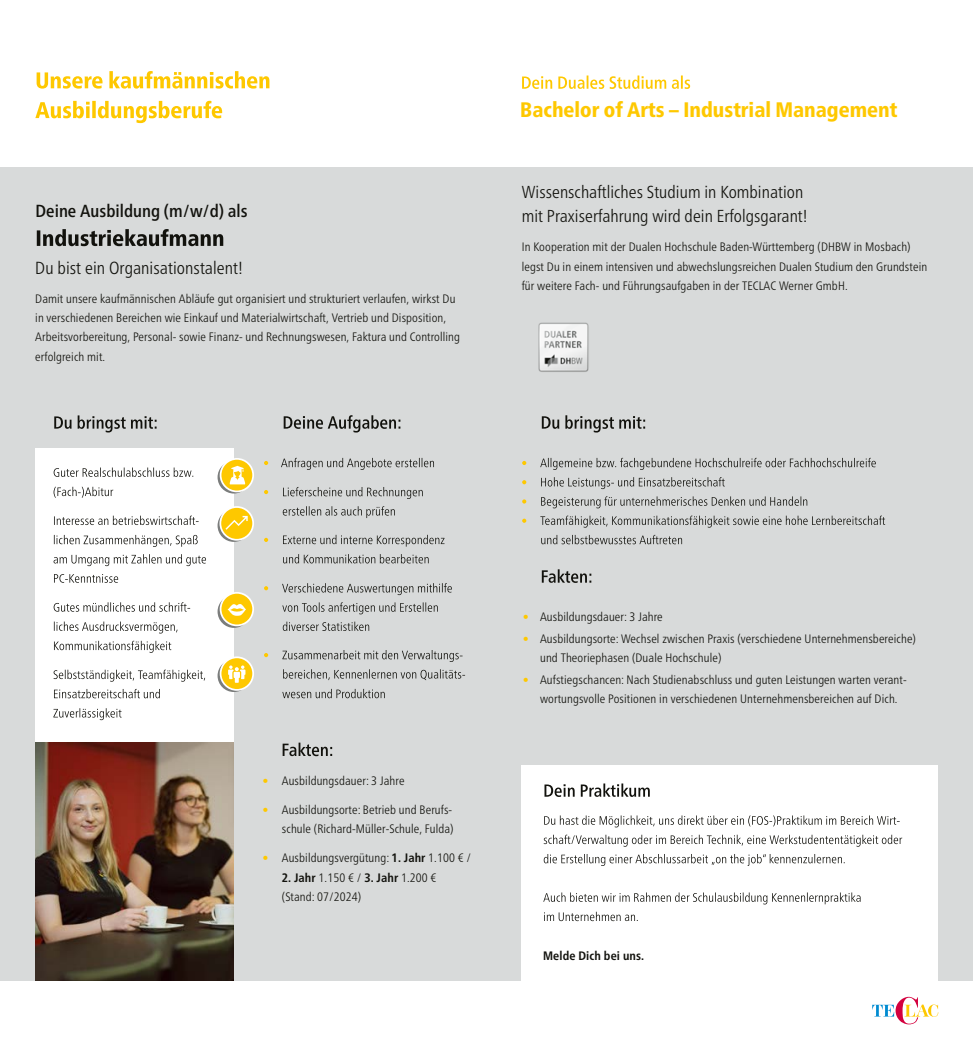
<style>
.page{position:relative;width:973px;height:1042px;background:#fff}
.page>*{position:absolute;margin:0;border:0;box-sizing:border-box;transform-origin:0 0}
.t1{font:800 condensed 21px "Frutiger Neue LT Pro";color:#fec800}
.t2{font:300 condensed 17.5px "Frutiger Neue LT Pro";letter-spacing:.005em;color:#12120d}
.Azubi_Namen_grau_Copy{font:500 condensed 17.5px "Frutiger Neue LT Pro";color:#12120d}
.t3{font:300 condensed 17.32px/24.3px "Frutiger Neue LT Pro";letter-spacing:.005em;color:#12120d}
.P_Copy{font:300 condensed 12.25px/19.2px "Frutiger Neue LT Pro";letter-spacing:.01em;color:#12120d}
.P_Copy_bold{font:700 condensed 12.25px "Frutiger Neue LT Pro";letter-spacing:.01em;color:#12120d}
.s1{color:#fec800}
.s2{font-weight:700}
</style>
<div class="page">
<svg style="left:872px;top:997px;width:66px;height:27px"></svg>
<div style="left:0;top:167px;width:972px;height:813px;background:#d8dada"></div>
<svg style="left:37px;top:229px;width:186px;height:17px"></svg>
<svg style="left:35px;top:101px;width:187px;height:22px"></svg>
<svg style="left:37px;top:71px;width:232px;height:18px"></svg>
<div style="left:35px;top:448px;width:199px;height:306px;background:#fff"></div>
<img style="left:35px;top:742px;width:199px;height:238px">
<svg style="left:54px;top:415px;width:102px;height:17px"></svg>
<svg style="left:53px;top:708px;width:69px;height:12px"></svg>
<svg style="left:54px;top:689px;width:106px;height:9px"></svg>
<svg style="left:54px;top:669px;width:151px;height:12px"></svg>
<svg style="left:54px;top:641px;width:117px;height:12px"></svg>
<svg style="left:54px;top:621px;width:123px;height:12px"></svg>
<svg style="left:54px;top:602px;width:136px;height:10px"></svg>
<svg style="left:54px;top:574px;width:64px;height:9px"></svg>
<svg style="left:54px;top:554px;width:152px;height:12px"></svg>
<svg style="left:54px;top:535px;width:144px;height:12px"></svg>
<svg style="left:54px;top:515px;width:144px;height:10px"></svg>
<svg style="left:54px;top:487px;width:59px;height:11px"></svg>
<svg style="left:54px;top:467px;width:139px;height:10px"></svg>
<svg style="left:217px;top:461px;width:33px;height:32px"></svg>
<svg style="left:220px;top:459px;width:33px;height:32px"></svg>
<div style="left:220px;top:458px;width:34px;height:34px;border:2px solid #fff;border-radius:50%"></div>
<svg style="left:229px;top:466px;width:17px;height:18px"></svg>
<svg style="left:217px;top:659px;width:33px;height:33px"></svg>
<svg style="left:220px;top:657px;width:33px;height:33px"></svg>
<div style="left:220px;top:656px;width:34px;height:35px;border:2px solid #fff;border-radius:50%"></div>
<svg style="left:228px;top:665px;width:17px;height:18px"></svg>
<svg style="left:217px;top:595px;width:33px;height:33px"></svg>
<div style="left:220px;top:593px;width:33px;height:32px;background:#fec800;border-radius:50%"></div>
<div style="left:220px;top:592px;width:34px;height:34px;border:2px solid #fff;border-radius:50%"></div>
<svg style="left:228px;top:604px;width:18px;height:11px"></svg>
<svg style="left:217px;top:509px;width:33px;height:33px"></svg>
<svg style="left:220px;top:507px;width:33px;height:33px"></svg>
<div style="left:219px;top:506px;width:35px;height:35px;border:2px solid #fff;border-radius:50%"></div>
<svg style="left:225px;top:516px;width:23px;height:14px"></svg>
<svg style="left:282px;top:742px;width:50px;height:14px"></svg>
<svg style="left:282px;top:689px;width:102px;height:9px"></svg>
<svg style="left:283px;top:669px;width:182px;height:11px"></svg>
<svg style="left:282px;top:650px;width:180px;height:12px"></svg>
<svg style="left:264px;top:653px;width:4px;height:4px"></svg>
<svg style="left:283px;top:621px;width:86px;height:10px"></svg>
<svg style="left:282px;top:602px;width:156px;height:12px"></svg>
<svg style="left:282px;top:583px;width:170px;height:12px"></svg>
<svg style="left:264px;top:586px;width:4px;height:4px"></svg>
<svg style="left:283px;top:554px;width:145px;height:9px"></svg>
<svg style="left:283px;top:535px;width:161px;height:12px"></svg>
<svg style="left:264px;top:538px;width:4px;height:4px"></svg>
<svg style="left:283px;top:506px;width:112px;height:12px"></svg>
<svg style="left:283px;top:487px;width:139px;height:12px"></svg>
<svg style="left:264px;top:490px;width:4px;height:4px"></svg>
<svg style="left:281px;top:458px;width:153px;height:12px"></svg>
<svg style="left:264px;top:461px;width:4px;height:4px"></svg>
<svg style="left:283px;top:415px;width:117px;height:17px"></svg>
<svg style="left:522px;top:75px;width:168px;height:14px"></svg>
<div style="left:521px;top:765px;width:417px;height:222px;background:#fff"></div>
<svg style="left:544px;top:912px;width:93px;height:9px"></svg>
<svg style="left:543px;top:892px;width:317px;height:12px"></svg>
<svg style="left:543px;top:854px;width:301px;height:12px"></svg>
<svg style="left:543px;top:834px;width:359px;height:12px"></svg>
<svg style="left:544px;top:815px;width:355px;height:12px"></svg>
<svg style="left:544px;top:783px;width:105px;height:14px"></svg>
<svg style="left:541px;top:569px;width:50px;height:14px"></svg>
<svg style="left:541px;top:535px;width:141px;height:9px"></svg>
<svg style="left:540px;top:515px;width:345px;height:12px"></svg>
<svg style="left:522px;top:519px;width:4px;height:4px"></svg>
<svg style="left:541px;top:496px;width:266px;height:12px"></svg>
<svg style="left:522px;top:499px;width:4px;height:4px"></svg>
<svg style="left:541px;top:477px;width:183px;height:12px"></svg>
<svg style="left:522px;top:480px;width:4px;height:4px"></svg>
<svg style="left:540px;top:458px;width:335px;height:12px"></svg>
<svg style="left:522px;top:461px;width:4px;height:4px"></svg>
<svg style="left:541px;top:415px;width:104px;height:17px"></svg>
<img style="left:538px;top:322px;width:51px;height:50px">
<p class="Azubi_Namen_grau_Copy" style="left:35px;top:200px;width:213px">Deine Ausbildung (m/w/d) als</p>
<h4 class="t2" style="left:35px;top:257px;width:209px">Du bist ein Organisationstalent!</h4>
<p class="P_Copy" style="left:35px;top:289px;width:426px">Damit unsere kaufmännischen Abläufe gut organisiert und strukturiert verlaufen, wirkst Du in verschiedenen Bereichen wie Einkauf und Materialwirtschaft, Vertrieb und Disposition, Arbeitsvorbereitung, Personal- sowie Finanz- und Rechnungswesen, Faktura und Controlling erfolgreich mit.</p>
<p class="t1" style="left:520px;top:97px;width:378px">Bachelor of Arts – Industrial Management</p>
<h4 class="t3" style="left:521px;top:180px;width:287px">Wissenschaftliches Studium in Kombination mit Praxiserfahrung wird dein Erfolgsgarant!</h4>
<h4 class="P_Copy" style="left:521px;top:237px;width:407px">In Kooperation mit der Dualen Hochschule Baden-Württemberg (DHBW in Mosbach) legst Du in einem intensiven und abwechslungsreichen Dualen Studium den Grundstein für weitere Fach- und Führungsaufgaben in der TECLAC Werner GmbH.</h4>
<p class="P_Copy" style="left:262px;top:771px;width:143px"><span class="s1">•</span> Ausbildungsdauer: 3 Jahre</p>
<p class="P_Copy" style="left:262px;top:800px;width:192px;text-align:right"><span class="s1">•</span> Ausbildungsorte: Betrieb und Berufs&shy;schule (Richard-Müller-Schule, Fulda)</p>
<p class="P_Copy" style="left:262px;top:848px;width:210px"><span class="s1">•</span> Ausbildungsvergütung: <span class="s2">1. Jahr</span> 1.100 € /</p>
<p class="P_Copy" style="left:282px;top:867px;width:156px"><span class="s2">2. Jahr</span> 1.150 € / <span class="s2">3. Jahr</span> 1.200 € (Stand: 07/2024)</p>
<p class="P_Copy" style="left:522px;top:607px;width:141px"><span class="s1">•</span> Ausbildungsdauer: 3 Jahre</p>
<p class="P_Copy" style="left:540px;top:629px;width:377px;text-indent:-17px"><span class="s1">•</span> Ausbildungsorte: Wechsel zwischen Praxis (verschiedene Unternehmensbereiche) und Theoriephasen (Duale Hochschule)</p>
<p class="P_Copy" style="left:540px;top:670px;width:367px;text-indent:-17px"><span class="s1">•</span> Aufstiegschancen: Nach Studienabschluss und guten Leistungen warten verant&shy;wortungsvolle Positionen in verschiedenen Unternehmensbereichen auf Dich.</p>
<p class="P_Copy_bold" style="left:543px;top:948px;width:103px">Melde Dich bei uns.</p>
</div>
